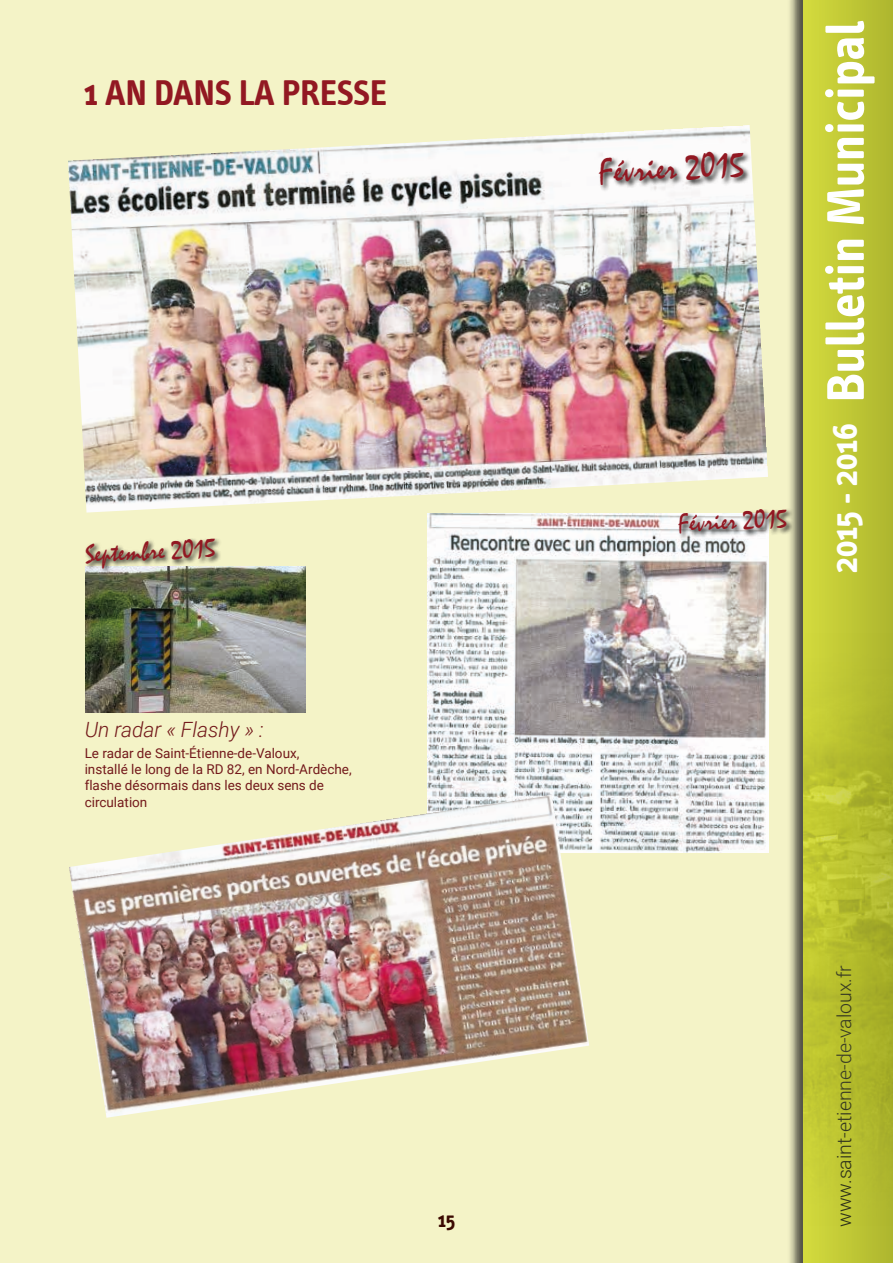
<style>
.page{position:relative;width:893px;height:1263px;background:#fff}
.page>*{position:absolute;margin:0;border:0;box-sizing:border-box;transform-origin:0 0}
.t1{font:700 54px "Info";color:#fff}
.t2{font:700 36px "Info";color:#921822}
.t3{font:36px "Mistral";color:#921822}
.t4{font:700 36px "Info";color:#fff}
.t5{font:27px "Mistral";color:#921822}
.t6{font:italic 300 21px "Roboto";color:#73191b}
.t7{font:700 21px "Info";color:#3b0901}
.t8{font:300 19.5px "Roboto";color:#2a2d19}
.t9{font:13.5px/16.2px "Roboto";color:#73191b}
</style>
<div class="page">
<div style="left:0;top:0;width:787px;height:1263px;background:#f4f3c7"></div>
<div style="left:787px;top:0;width:106px;height:1263px;background:#1d1d1b;opacity:.75"></div>
<div style="left:804px;top:0;width:89px;height:1263px;background:linear-gradient(to right,#d4db3e,#adb52e)"></div>
<div style="left:804px;top:609px;width:89px;height:641px;background:linear-gradient(to right,#d4db3e,#adb52e)"></div>
<img style="left:804px;top:629px;width:89px;height:621px">
<img style="left:428px;top:513px;width:340px;height:339px">
<img style="left:68px;top:125px;width:700px;height:388px">
<img style="left:69px;top:795px;width:520px;height:323px">
<img style="left:85px;top:567px;width:220px;height:145px">
<svg style="left:598px;top:151px;width:153px;height:41px"></svg>
<svg style="left:677px;top:508px;width:117px;height:33px"></svg>
<svg style="left:85px;top:538px;width:137px;height:37px;background:#bebea0"></svg>
<h2 class="t2" style="left:84px;top:72px;width:305px">1 AN DANS LA PRESSE</h2>
<h3 class="t5" style="left:85px;top:538px;width:132px;rotate:-3deg">Septembre 2015</h3>
<h3 class="t6" style="left:85px;top:715px;width:180px">Un radar « Flashy » :</h3>
<p class="t9" style="left:85px;top:744px;width:269px">Le radar de Saint-Étienne-de-Valoux,<br>installé le long de la RD 82, en Nord-Ardèche, flashe désormais dans les deux sens de circulation</p>
<h3 class="t7" style="left:438px;top:1208px;width:19px">15</h3>
<h2 class="t3" style="left:597px;top:150px;width:147px;rotate:-3deg">Février 2015</h2>
<h3 class="t5" style="left:677px;top:507px;width:111px;rotate:-3deg">Février 2015</h3>
<h1 class="t1" style="left:815px;top:403px;width:383px;rotate:-90deg">Bulletin Municipal</h1>
<h2 class="t4" style="left:824px;top:573px;width:151px;rotate:-90deg">2015 - 2016</h2>
<h3 class="t8" style="left:831px;top:1227px;width:263px;rotate:-90deg">www.saint-etienne-de-valoux.fr</h3>
</div>
